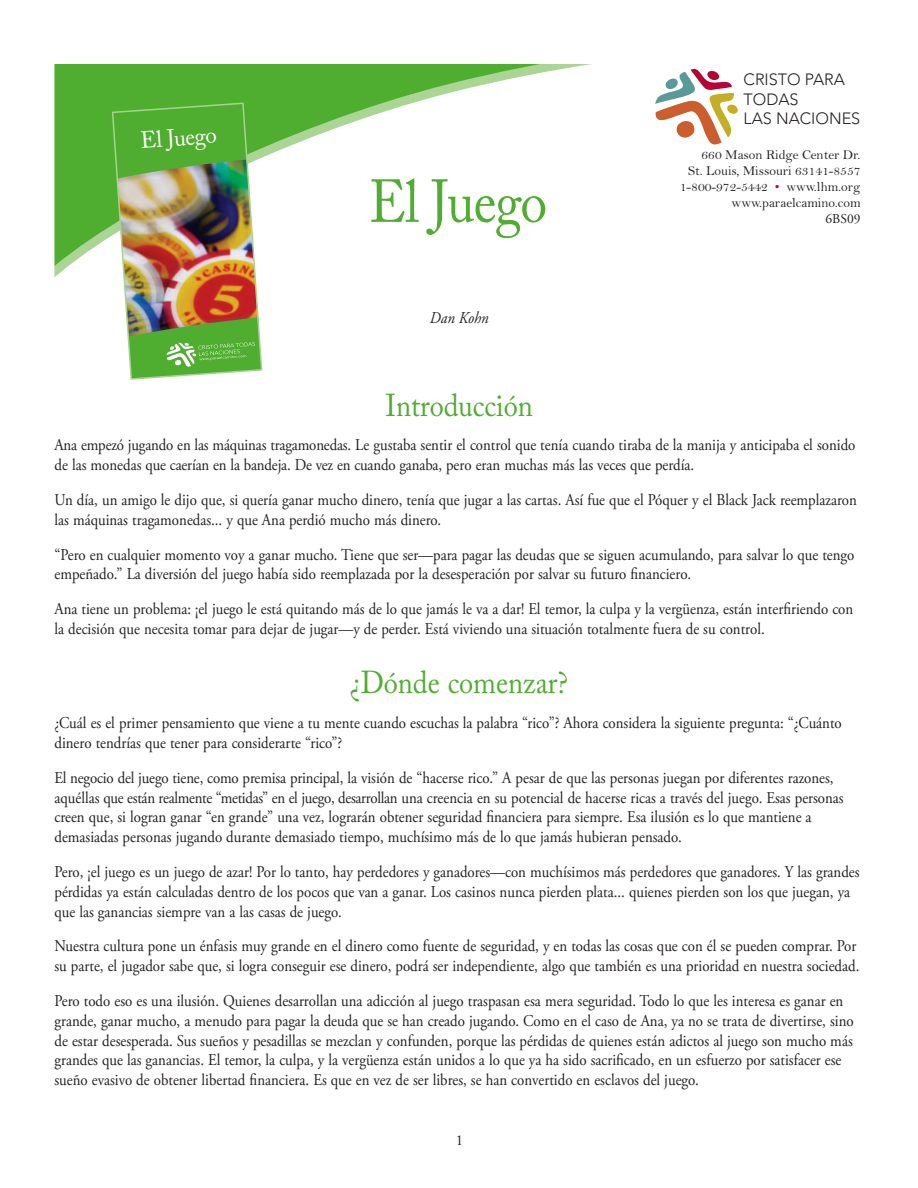
<style>
.page{position:relative;width:918px;height:1188px;background:#fff}
.page>*{position:absolute;margin:0;border:0;box-sizing:border-box;transform-origin:0 0}
.t1{font:60px "Adobe Caslon Pro";letter-spacing:-.02em;color:#4fad2f;scale:.9 1}
.t2{font:31.5px "Adobe Caslon Pro";color:#4fad2f;scale:.9 1}
.t3{font:23.4px "Adobe Caslon Pro";color:#fff}
.t4{font:16.5px/19.8px "Adobe Garamond Pro";color:#231f20;scale:.9 1}
.t5{font:italic 16.5px "Adobe Garamond Pro";color:#231f20;scale:.9 1}
.t6{font:300 16.2px/19.5px "Avenir LT Std";color:#231f20}
.t7{font:15px "Adobe Garamond Pro";color:#231f20}
.t8{font:13.5px/16.2px "Bell MT Std";color:#231f20;text-align:right}
.t9{font:13.5px "Adobe Garamond Pro";color:#231f20}
.s1{color:#b50536}
</style>
<div class="page">
<svg style="left:54px;top:64px;width:641px;height:214px"></svg>
<img style="left:111px;top:102px;width:152px;height:278px">
<svg style="left:655px;top:69px;width:83px;height:76px"></svg>
<h3 class="t3" style="left:140px;top:126px;width:78px;rotate:-4deg">El Juego</h3>
<h1 class="t1" style="left:369px;top:166px;width:200px">El Juego</h1>
<p class="t5" style="left:430px;top:308px;width:67px">Dan Kohn</p>
<p class="t6" style="left:744px;top:70px;width:118px">CRISTO PARA<br>TODAS<br>LAS NACIONES</p>
<p class="t8" style="left:680px;top:146px;width:182px">660 Mason Ridge Center Dr.<br>St. Louis, Missouri 63141-8557<br>1-800-972-5442 <span class="s1">•</span> www.lhm.org www.paraelcamino.com</p>
<p class="t9" style="left:826px;top:211px;width:37px">6BS09</p>
<h2 class="t2" style="left:386px;top:386px;width:165px">Introducción</h2>
<p class="t4" style="left:54px;top:436px;width:891px">Ana empezó jugando en las máquinas tragamonedas. Le gustaba sentir el control que tenía cuando tiraba de la manija y anticipaba el sonido de las monedas que caerían en la bandeja. De vez en cuando ganaba, pero eran muchas más las veces que perdía.</p>
<p class="t4" style="left:54px;top:490px;width:893px">Un día, un amigo le dijo que, si quería ganar mucho dinero, tenía que jugar a las cartas. Así fue que el Póquer y el Black Jack reemplazaron las máquinas tragamonedas... y que Ana perdió mucho más dinero.</p>
<p class="t4" style="left:54px;top:545px;width:890px">“Pero en cualquier momento voy a ganar mucho. Tiene que ser—para pagar las deudas que se siguen acumulando, para salvar lo que tengo empeñado.” La diversión del juego había sido reemplazada por la desesperación por salvar su futuro financiero.</p>
<p class="t4" style="left:54px;top:600px;width:889px">Ana tiene un problema: ¡el juego le está quitando más de lo que jamás le va a dar! El temor, la culpa y la vergüenza, están interfiriendo con la decisión que necesita tomar para dejar de jugar—y de perder. Está viviendo una situación totalmente fuera de su control.</p>
<h2 class="t2" style="left:350px;top:664px;width:244px">¿Dónde comenzar?</h2>
<p class="t4" style="left:54px;top:714px;width:876px">¿Cuál es el primer pensamiento que viene a tu mente cuando escuchas la palabra “rico”? Ahora considera la siguiente pregunta: “¿Cuánto dinero tendrías que tener para considerarte “rico”?</p>
<p class="t4" style="left:54px;top:768px;width:878px">El negocio del juego tiene, como premisa principal, la visión de “hacerse rico.” A pesar de que las personas juegan por diferentes razones, aquéllas que están realmente “metidas” en el juego, desarrollan una creencia en su potencial de hacerse ricas a través del juego. Esas personas creen que, si logran ganar “en grande” una vez, lograrán obtener seguridad financiera para siempre. Esa ilusión es lo que mantiene a demasiadas personas jugando durante demasiado tiempo, muchísimo más de lo que jamás hubieran pensado.</p>
<p class="t4" style="left:54px;top:862px;width:896px">Pero, ¡el juego es un juego de azar! Por lo tanto, hay perdedores y ganadores—con muchísimos más perdedores que ganadores. Y las grandes pérdidas ya están calculadas dentro de los pocos que van a ganar. Los casinos nunca pierden plata... quienes pierden son los que juegan, ya que las ganancias siempre van a las casas de juego.</p>
<p class="t4" style="left:54px;top:937px;width:896px">Nuestra cultura pone un énfasis muy grande en el dinero como fuente de seguridad, y en todas las cosas que con él se pueden comprar. Por su parte, el jugador sabe que, si logra conseguir ese dinero, podrá ser independiente, algo que también es una prioridad en nuestra sociedad.</p>
<p class="t4" style="left:54px;top:991px;width:890px">Pero todo eso es una ilusión. Quienes desarrollan una adicción al juego traspasan esa mera seguridad. Todo lo que les interesa es ganar en grande, ganar mucho, a menudo para pagar la deuda que se han creado jugando. Como en el caso de Ana, ya no se trata de divertirse, sino de estar desesperada. Sus sueños y pesadillas se mezclan y confunden, porque las pérdidas de quienes están adictos al juego son mucho más grandes que las ganancias. El temor, la culpa, y la vergüenza están unidos a lo que ya ha sido sacrificado, en un esfuerzo por satisfacer ese sueño evasivo de obtener libertad financiera. Es que en vez de ser libres, se han convertido en esclavos del juego.</p>
<p class="t7" style="left:456px;top:1131px;width:9px">1</p>
</div>
